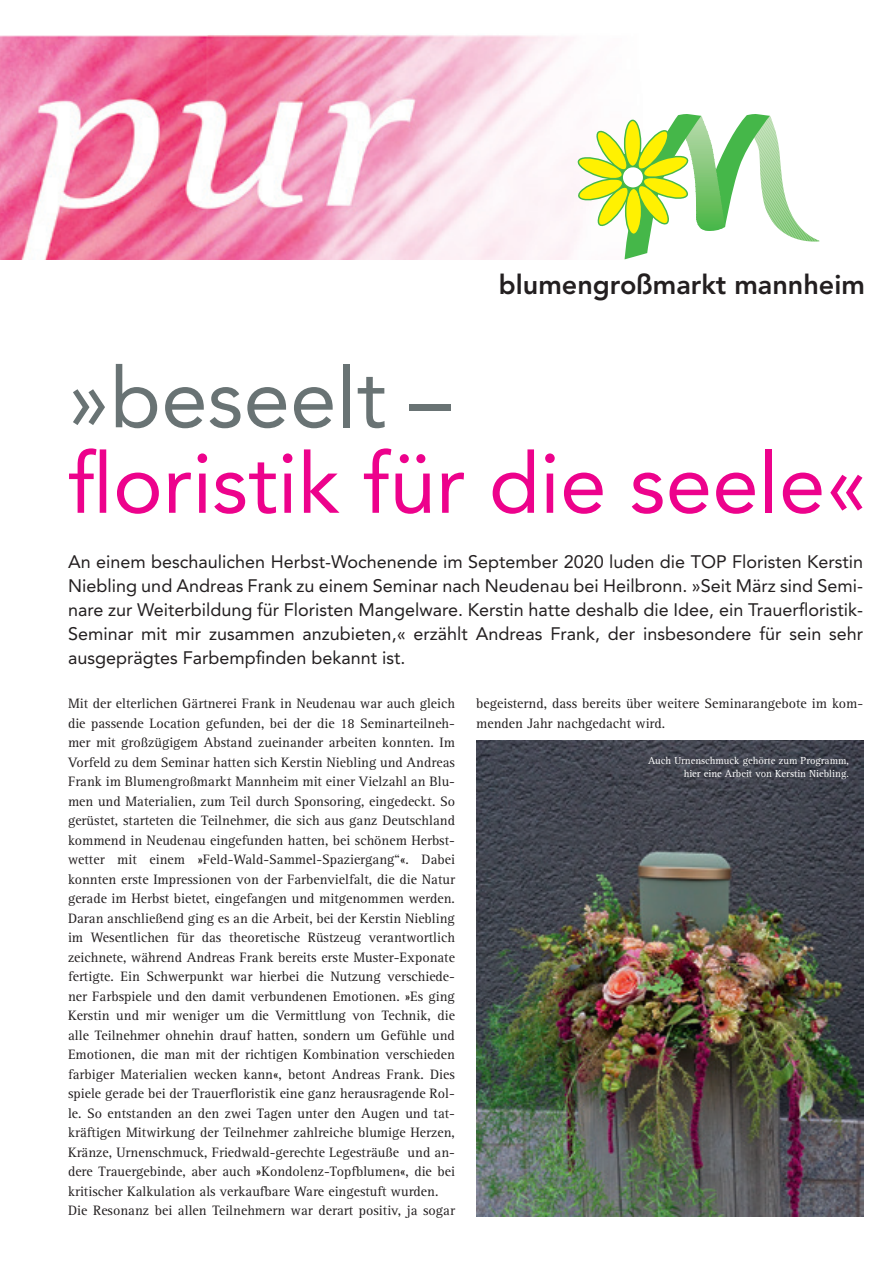
<style>
.page{position:relative;width:893px;height:1263px;background:#fff}
.page>*{position:absolute;margin:0;border:0;box-sizing:border-box;transform-origin:0 0}
.t1{font:83.85px "Avenir";color:#ed028c}
.t2{font:83.85px "Avenir";color:#697374}
.t3{font:800 27px "Avenir";color:#231f20}
.t4{font:18px/24px "Avenir";color:#231f20;text-align:justify}
.t5{font:14.1px/19.5px "AT Rotis Serif";color:#231f20;text-align:justify}
.t6{font:10.5px "AT Rotis Serif";color:#fff}
</style>
<div class="page">
<img style="left:0;top:34px;width:588px;height:225px">
<svg style="left:577px;top:114px;width:242px;height:145px"></svg>
<img style="left:476px;top:740px;width:387px;height:476px">
<p class="t3" style="left:499px;top:269px;width:367px">blumengroßmarkt mannheim</p>
<p class="t2" style="left:68px;top:349px;width:385px">»beseelt –</p>
<p class="t1" style="left:68px;top:435px;width:801px">floristik für die seele«</p>
<p class="t4" style="left:68px;top:549px;width:797px">An einem beschaulichen Herbst-Wochenende im September 2020 luden die TOP Floristen Kerstin Niebling und Andreas Frank zu einem Seminar nach Neudenau bei Heilbronn. »Seit März sind Semi&shy;nare zur Weiterbildung für Floristen Mangelware. Kerstin hatte deshalb die Idee, ein Trauerfloristik-Seminar mit mir zusammen anzubieten,« erzählt Andreas Frank, der insbesondere für sein sehr ausgeprägtes Farbempfinden bekannt ist.</p>
<p class="t5" style="left:68px;top:694px;width:388px">Mit der elterlichen Gärtnerei Frank in Neudenau war auch gleich die passende Location gefunden, bei der die 18 Seminarteilneh&shy;mer mit großzügigem Abstand zueinander arbeiten konnten. Im Vorfeld zu dem Seminar hatten sich Kerstin Niebling und Andreas Frank im Blumengroßmarkt Mannheim mit einer Vielzahl an Blu&shy;men und Materialien, zum Teil durch Sponsoring, eingedeckt. So gerüstet, starteten die Teilnehmer, die sich aus ganz Deutschland kommend in Neudenau eingefunden hatten, bei schönem Herbst&shy;wetter mit einem »Feld-Wald-Sammel-Spaziergang“«. Dabei konnten erste Impressionen von der Farbenvielfalt, die die Natur gerade im Herbst bietet, eingefangen und mitgenommen werden.<br>Daran anschließend ging es an die Arbeit, bei der Kerstin Niebling im Wesentlichen für das theoretische Rüstzeug verantwortlich zeichnete, während Andreas Frank bereits erste Muster-Exponate fertigte. Ein Schwerpunkt war hierbei die Nutzung verschiede&shy;ner Farbspiele und den damit verbundenen Emotionen. »Es ging Kerstin und mir weniger um die Vermittlung von Technik, die alle Teilnehmer ohnehin drauf hatten, sondern um Gefühle und Emotionen, die man mit der richtigen Kombination verschieden farbiger Materialien wecken kann«, betont Andreas Frank. Dies spiele gerade bei der Trauerfloristik eine ganz herausragende Rol&shy;le. So entstanden an den zwei Tagen unter den Augen und tat&shy;kräftigen Mitwirkung der Teilnehmer zahlreiche blumige Herzen, Kränze, Urnenschmuck, Friedwald-gerechte Legesträuße und an&shy;dere Trauergebinde, aber auch »Kondolenz-Topfblumen«, die bei kritischer Kalkulation als verkaufbare Ware eingestuft wurden.</p>
<p class="t5" style="left:68px;top:1201px;width:388px">Die Resonanz bei allen Teilnehmern war derart positiv, ja sogar</p>
<p class="t5" style="left:476px;top:694px;width:388px">begeisternd, dass bereits über weitere Seminarangebote im kom&shy;menden Jahr nachgedacht wird.</p>
<p class="t6" style="left:648px;top:755px;width:202px">Auch Urnenschmuck gehörte zum Programm,</p>
<p class="t6" style="left:684px;top:767px;width:167px">hier eine Arbeit von Kerstin Niebling.</p>
</div>
